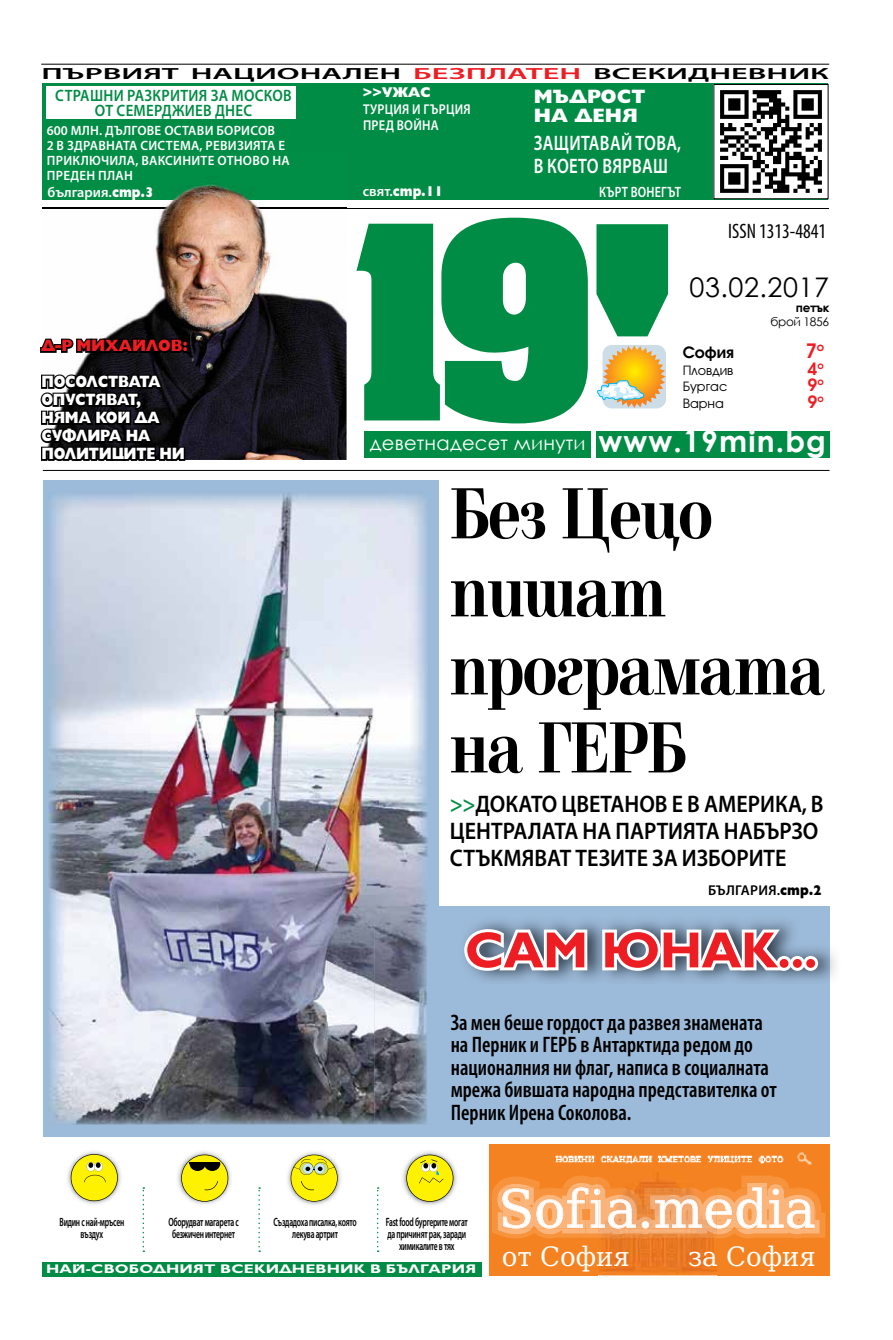
<style>
.page{position:relative;width:893px;height:1340px;background:#fff}
.page>*{position:absolute;margin:0;border:0;box-sizing:border-box;transform-origin:0 0}
.t1{font:700 75px/78px "Elfin CYR";letter-spacing:-.025em;color:#000;scale:.83 1}
.t2{font:52.35px "DejaVu Serif";color:#fff}
.t3{font:700 51px "Gilt";letter-spacing:-.01em;color:#ed1d24}
.t4{font:700 29.85px "Century Gothic";letter-spacing:.04em;color:#fff}
.t5{font:27px "Century Gothic";letter-spacing:.02em;color:#000}
.t6{font:26.85px "DejaVu Serif";color:#fff}
.t7{font:600 24px/27px "Myriad Pro";color:#000;scale:.92 1}
.t8{font:600 condensed 22.5px/22.5px "Myriad Pro";color:#000;scale:.95 1}
.t9{font:600 21px/22.5px "Myriad Pro";letter-spacing:.02em;color:#fff;scale:.8 1}
.t10{font:condensed 21px "Myriad Pro";color:#000;scale:.95 1}
.t11{font:700 20.85px "Avanti CYR";color:#ed1d24}
.t12{font:19.5px "Century Gothic";letter-spacing:.01em;color:#fff}
.t13{font:800 19.5px/19.5px "Gilt";color:#fff}
.t14{font:700 17.85px "Avanti CYR";color:#ed1d24}
.t15{font:800 16.5px/18px "Gilt";letter-spacing:-.02em;color:#fff;scale:.86 1}
.t16{font:600 16.5px/15px "Myriad Pro";letter-spacing:.02em;color:#008c44;text-align:center;scale:.9 1}
.t17{font:800 16.5px "Gilt";letter-spacing:-.02em;color:#ed1d24;scale:.93 1}
.t18{font:700 16.35px "Avanti CYR";color:#000}
.t19{font:600 16.2px "Myriad Pro";color:#000;scale:2 1}
.t20{font:600 15px "Myriad Pro";letter-spacing:.02em;color:#fff;scale:.8 1}
.t21{font:600 14.25px/16.5px "Myriad Pro";letter-spacing:.02em;color:#fff;scale:.88 1}
.t22{font:600 14.25px "Myriad Pro";letter-spacing:.02em;color:#000}
.t23{font:600 14.25px "Myriad Pro";color:#fff}
.t24{font:800 14.25px "Gilt";color:#fff;scale:.89 1}
.t25{font:800 14.25px "Gilt";color:#fff}
.t26{font:600 13.5px/15px "Myriad Pro";letter-spacing:.02em;color:#fff}
.t27{font:13.35px "Avanti CYR";color:#000}
.t28{font:700 12.6px "Gilt";letter-spacing:.01em;color:#fff;scale:1.26 1}
.t29{font:600 12px/12px "Myriad Pro";letter-spacing:-.03em;color:#000;text-align:center;scale:.63 1}
.t30{font:12px "Century Gothic";letter-spacing:-.03em;color:#000}
.t31{font:700 12px "Century Gothic";letter-spacing:-.03em;color:#000}
.s1{color:#ed1d24}
.s2{font-family:"Gilt";font-weight:800}
.s3{font-family:"Myriad Pro";font-weight:600}
.s4{color:#008c44}
</style>
<div class="page">
<svg style="left:596px;top:224px;width:72px;height:112px;background:#1e995a"></svg>
<div style="left:364px;top:431px;width:465px;height:27px;background:#008c44"></div>
<div style="left:591px;top:426px;width:5px;height:34px;background:#fff"></div>
<hr style="left:43px;top:208px;width:786px;height:1px;background:#000">
<svg style="left:356px;top:218px;width:232px;height:205px"></svg>
<hr style="left:43px;top:470px;width:786px;height:1px;background:#000">
<hr style="left:41px;top:64px;width:788px;height:1px;background:#000">
<div style="left:43px;top:83px;width:785px;height:117px;background:#008c44"></div>
<div style="left:714px;top:84px;width:114px;height:115px;background:#fff"></div>
<img style="left:720px;top:90px;width:102px;height:103px">
<svg style="left:602px;top:345px;width:64px;height:63px"></svg>
<img style="left:603px;top:345px;width:62px;height:63px">
<svg style="left:597px;top:380px;width:47px;height:21px"></svg>
<img style="left:43px;top:184px;width:304px;height:276px">
<img style="left:43px;top:208px;width:304px;height:1px">
<svg style="left:40px;top:334px;width:145px;height:21px"></svg>
<div style="left:182px;top:346px;width:7px;height:7px;border:3px solid #000;border-radius:50%"></div>
<div style="left:182px;top:340px;width:7px;height:7px;border:3px solid #000;border-radius:50%"></div>
<svg style="left:40px;top:369px;width:147px;height:92px;background:#161517"></svg>
<img style="left:67px;top:1151px;width:54px;height:53px">
<svg style="left:71px;top:1154px;width:47px;height:47px;background:#e7df3a"></svg>
<img style="left:402px;top:1151px;width:55px;height:54px">
<svg style="left:406px;top:1154px;width:47px;height:47px;background:#e4dc3a"></svg>
<img style="left:287px;top:1152px;width:54px;height:53px">
<svg style="left:291px;top:1154px;width:47px;height:47px;background:#e1db44"></svg>
<img style="left:177px;top:1151px;width:54px;height:53px">
<svg style="left:181px;top:1154px;width:47px;height:47px;background:#d6ce32"></svg>
<hr style="left:189px;top:1162px;width:31px;height:1px;background:#000">
<div style="left:42px;top:1261px;width:440px;height:14px;background:#008c44"></div>
<div style="left:489px;top:1143px;width:340px;height:132px;background:#f58220"></div>
<img style="left:555px;top:1152px;width:257px;height:13px">
<img style="left:599px;top:1172px;width:118px;height:104px">
<svg style="left:491px;top:1175px;width:334px;height:63px"></svg>
<svg style="left:143px;top:1187px;width:1px;height:64px"></svg>
<svg style="left:258px;top:1187px;width:2px;height:64px"></svg>
<svg style="left:377px;top:1187px;width:2px;height:64px"></svg>
<div style="left:43px;top:480px;width:395px;height:656px;background:#9cbad9"></div>
<div style="left:374px;top:906px;width:455px;height:230px;background:#9cbad9"></div>
<img style="left:48px;top:493px;width:332px;height:631px">
<img style="left:380px;top:494px;width:47px;height:412px">
<img style="left:374px;top:906px;width:53px;height:218px">
<img style="left:477px;top:915px;width:359px;height:69px">
<svg style="left:464px;top:924px;width:126px;height:51px;background:#b8c4cf"></svg>
<svg style="left:599px;top:924px;width:192px;height:51px;background:#b6c1cd"></svg>
<div style="left:777px;top:956px;width:14px;height:14px;border:6px solid #fff;border-radius:50%"></div>
<div style="left:790px;top:956px;width:15px;height:14px;border:6px solid #fff;border-radius:50%"></div>
<div style="left:803px;top:956px;width:15px;height:14px;border:6px solid #fff;border-radius:50%"></div>
<div style="left:47px;top:86px;width:249px;height:33px;background:#fff"></div>
<p class="t19" style="left:42px;top:63px;width:395px">ПЪРВИЯТ НАЦИОНАЛЕН <span class="s1">БЕЗПЛАТЕН</span> ВСЕКИДНЕВНИК</p>
<p class="t16" style="left:55px;top:88px;width:264px">СТРАШНИ РАЗКРИТИЯ ЗА МОСКОВ<br>ОТ СЕМЕРДЖИЕВ ДНЕС</p>
<p class="t26" style="left:47px;top:123px;width:244px">600 МЛН. ДЪЛГОВЕ ОСТАВИ БОРИСОВ<br>2 В ЗДРАВНАТА СИСТЕМА, РЕВИЗИЯТА Е<br>ПРИКЛЮЧИЛА, ВАКСИНИТЕ ОТНОВО НА<br>ПРЕДЕН ПЛАН</p>
<p class="t23" style="left:48px;top:183px;width:108px">българия.<span class="s2">стр.3</span></p>
<p class="t17" style="left:41px;top:336px;width:159px">Д-Р МИХАЙЛОВ:</p>
<p class="t15" style="left:41px;top:373px;width:168px">ПОСОЛСТВАТА<br>ОПУСТЯВАТ,<br>НЯМА КОЙ ДА<br>СУФЛИРА НА<br>ПОЛИТИЦИТЕ НИ</p>
<p class="t25" style="left:363px;top:84px;width:69px">&gt;&gt;УЖАС</p>
<p class="t21" style="left:363px;top:100px;width:124px">ТУРЦИЯ И ГЪРЦИЯ<br>ПРЕД ВОЙНА</p>
<p class="t24" style="left:363px;top:183px;width:92px"><span class="s3">свят.</span>стр.11</p>
<p class="t13" style="left:534px;top:87px;width:113px">МЪДРОСТ<br>НА ДЕНЯ</p>
<p class="t9" style="left:534px;top:131px;width:186px">ЗАЩИТАВАЙ ТОВА,<br>В КОЕТО ВЯРВАШ</p>
<p class="t20" style="left:599px;top:182px;width:104px">КЪРТ ВОНЕГЪТ</p>
<p class="t10" style="left:728px;top:218px;width:104px">ISSN 1313-4841</p>
<p class="t5" style="left:690px;top:268px;width:141px">03.02.2017</p>
<p class="t31" style="left:796px;top:298px;width:35px">петък</p>
<p class="t30" style="left:771px;top:313px;width:60px">брой 1856</p>
<p class="t18" style="left:683px;top:342px;width:53px">София</p>
<p class="t11" style="left:806px;top:338px;width:20px">7<sup>о</sup></p>
<p class="t27" style="left:683px;top:362px;width:52px">Пловдив</p>
<p class="t14" style="left:808px;top:357px;width:17px">4<sup>о</sup></p>
<p class="t27" style="left:683px;top:379px;width:46px">Бургас</p>
<p class="t14" style="left:808px;top:374px;width:17px">9<sup>о</sup></p>
<p class="t27" style="left:683px;top:395px;width:43px">Варна</p>
<p class="t14" style="left:808px;top:390px;width:17px">9<sup>о</sup></p>
<p class="t12" style="left:370px;top:429px;width:217px">деветнадесет минути</p>
<h3 class="t4" style="left:598px;top:419px;width:229px">www.19min.bg</h3>
<h1 class="t1" style="left:450px;top:476px;width:454px">Без Цецо пишат програмата на ГЕРБ</h1>
<p class="t7" style="left:450px;top:789px;width:408px"><span class="s4">&gt;&gt;</span>ДОКАТО ЦВЕТАНОВ Е В АМЕРИКА, В<br>ЦЕНТРАЛАТА НА ПАРТИЯТА НАБЪРЗО<br>СТЪКМЯВАТ ТЕЗИТЕ ЗА ИЗБОРИТЕ</p>
<p class="t22" style="left:708px;top:880px;width:115px">БЪЛГАРИЯ.<span class="s2">стр.2</span></p>
<h3 class="t3" style="left:465px;top:921px;width:354px">САМ ЮНАК...</h3>
<p class="t8" style="left:451px;top:1010px;width:345px">За мен беше гордост да развея знамената на Перник и ГЕРБ в Антарктида редом до националния ни флаг, написа в социалната мрежа бившата народна представителка от Перник Ирена Соколова.</p>
<p class="t29" style="left:60px;top:1215px;width:104px">Видин с най-мръсен въздух</p>
<p class="t29" style="left:168px;top:1215px;width:113px">Оборудват магарета с безжичен интернет</p>
<p class="t29" style="left:274px;top:1215px;width:133px">Създадоха писалка, която лекува артрит</p>
<p class="t29" style="left:386px;top:1215px;width:132px">Fast food бургерите могат да причинят рак, заради химикалите в тях</p>
<p class="t28" style="left:46px;top:1261px;width:343px">НАЙ-СВОБОДНИЯТ ВСЕКИДНЕВНИК В БЪЛГАРИЯ</p>
<h2 class="t2" style="left:498px;top:1169px;width:319px">Sof .med a</h2>
<h2 class="t2" style="left:589px;top:1169px;width:49px">ia</h2>
<h2 class="t2" style="left:768px;top:1169px;width:18px">i</h2>
<p class="t6" style="left:502px;top:1235px;width:130px">от София</p>
<p class="t6" style="left:688px;top:1235px;width:129px">за София</p>
</div>
